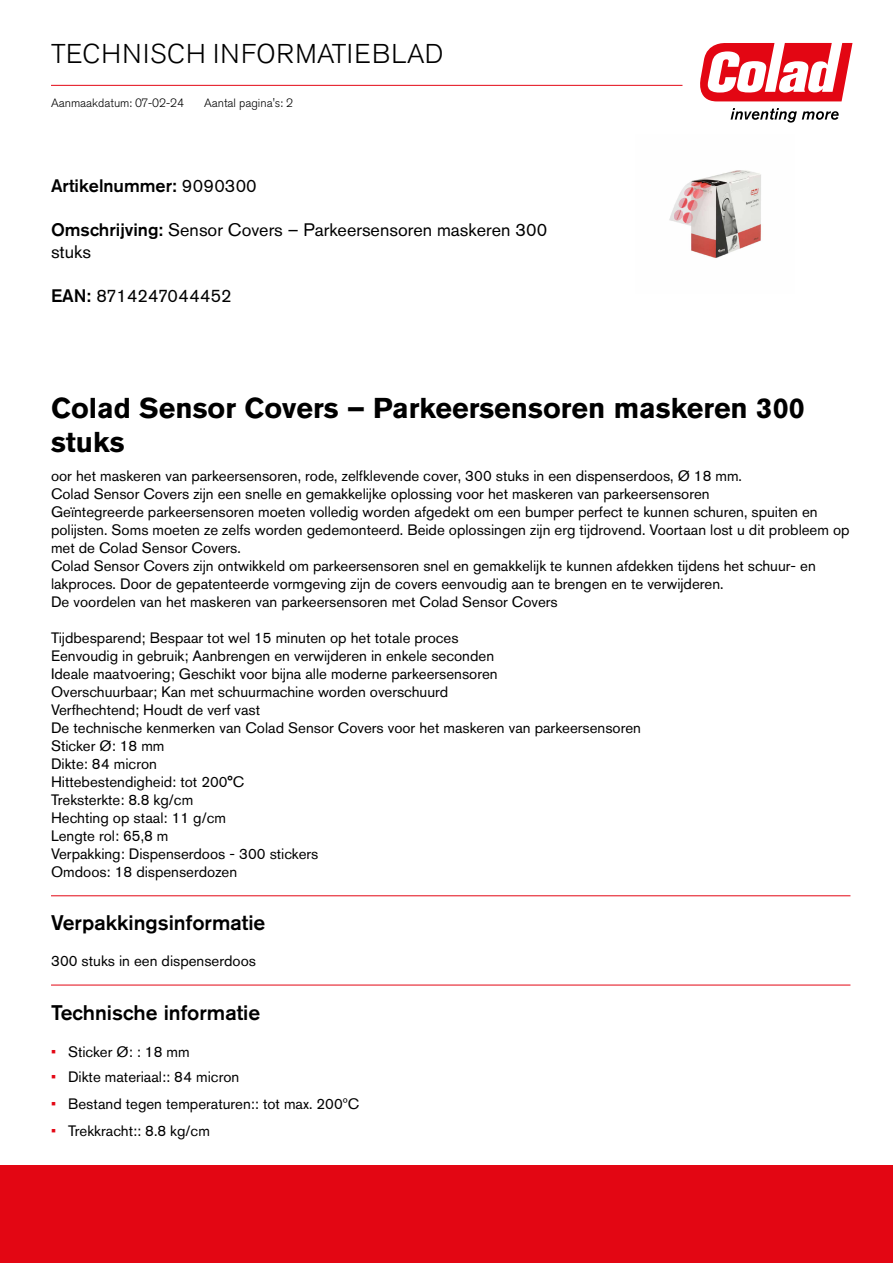
<style>
.page{position:relative;width:893px;height:1263px;background:#fff}
.page>*{position:absolute;margin:0;border:0;box-sizing:border-box;transform-origin:0 0}
.t1{font:700 28.5px/34.2px "Akzidenz Grotesk Pro";color:#000}
.t2{font:300 27px "Akzidenz Grotesk Pro";letter-spacing:.03em;color:#000}
.t3{font:500 21px "Akzidenz Grotesk Pro";color:#000}
.t4{font:18px/21.6px "Akzidenz Grotesk Pro";color:#000}
.t5{font:500 18px "Akzidenz Grotesk Pro";color:#000}
.t6{font:15px/18px "Akzidenz Grotesk Pro";color:#000}
.t7{font:300 12px "Akzidenz Grotesk Pro";color:#000}
.s1{font-weight:400}
.s2{font-weight:500}
.s3{color:#e30613}
</style>
<div class="page">
<svg style="left:700px;top:43px;width:152px;height:58px"></svg>
<svg style="left:731px;top:108px;width:108px;height:15px"></svg>
<hr style="left:51px;top:85px;width:631px;height:1px;background:#e30613">
<div style="left:0;top:1165px;width:893px;height:98px;background:#e30613"></div>
<hr style="left:51px;top:895px;width:799px;height:1px;background:#e30613">
<hr style="left:51px;top:985px;width:799px;height:1px;background:#e30613">
<img style="left:669px;top:170px;width:92px;height:88px">
<h2 class="t2" style="left:51px;top:36px;width:394px">TECHNISCH INFORMATIEBLAD</h2>
<p class="t7" style="left:204px;top:95px;width:90px">Aantal pagina's: 2</p>
<p class="t7" style="left:51px;top:95px;width:135px">Aanmaakdatum: 07-02-24</p>
<p class="t5" style="left:51px;top:174px;width:207px">Artikelnummer: <span class="s1">9090300</span></p>
<p class="t4" style="left:51px;top:219px;width:498px"><span class="s2">Omschrijving:</span> Sensor Covers – Parkeersensoren maskeren 300 stuks</p>
<p class="t4" style="left:51px;top:285px;width:182px"><span class="s2">EAN:</span> 8714247044452</p>
<h1 class="t1" style="left:51px;top:390px;width:755px">Colad Sensor Covers – Parkeersensoren maskeren 300 stuks</h1>
<p class="t6" style="left:51px;top:467px;width:800px">oor het maskeren van parkeersensoren, rode, zelfklevende cover, 300 stuks in een dispenserdoos, Ø 18 mm.<br>Colad Sensor Covers zijn een snelle en gemakkelijke oplossing voor het maskeren van parkeersensoren<br>Geïntegreerde parkeersensoren moeten volledig worden afgedekt om een bumper perfect te kunnen schuren, spuiten en polijsten. Soms moeten ze zelfs worden gedemonteerd. Beide oplossingen zijn erg tijdrovend. Voortaan lost u dit probleem op met de Colad Sensor Covers.<br>Colad Sensor Covers zijn ontwikkeld om parkeersensoren snel en gemakkelijk te kunnen afdekken tijdens het schuur- en lakproces. Door de gepatenteerde vormgeving zijn de covers eenvoudig aan te brengen en te verwijderen.<br>De voordelen van het maskeren van parkeersensoren met Colad Sensor Covers</p>
<p class="t6" style="left:51px;top:629px;width:591px">Tijdbesparend; Bespaar tot wel 15 minuten op het totale proces<br>Eenvoudig in gebruik; Aanbrengen en verwijderen in enkele seconden<br>Ideale maatvoering; Geschikt voor bijna alle moderne parkeersensoren<br>Overschuurbaar; Kan met schuurmachine worden overschuurd<br>Verfhechtend; Houdt de verf vast<br>De technische kenmerken van Colad Sensor Covers voor het maskeren van parkeersensoren Sticker Ø: 18 mm<br>Dikte: 84 micron<br>Hittebestendigheid: tot 200°C<br>Treksterkte: 8.8 kg/cm<br>Hechting op staal: 11 g/cm<br>Lengte rol: 65,8 m<br>Verpakking: Dispenserdoos - 300 stickers<br>Omdoos: 18 dispenserdozen</p>
<h3 class="t3" style="left:51px;top:909px;width:216px">Verpakkingsinformatie</h3>
<p class="t6" style="left:51px;top:952px;width:206px">300 stuks in een dispenserdoos</p>
<h3 class="t3" style="left:51px;top:998px;width:211px">Technische informatie</h3>
<p class="t6" style="left:51px;top:1043px;width:140px"><span class="s3">•</span> Sticker Ø: : 18 mm</p>
<p class="t6" style="left:51px;top:1068px;width:190px"><span class="s3">•</span> Dikte materiaal:: 84 micron</p>
<p class="t6" style="left:51px;top:1095px;width:310px"><span class="s3">•</span> Bestand tegen temperaturen:: tot max. 200ºC</p>
<p class="t6" style="left:51px;top:1121px;width:160px"><span class="s3">•</span> Trekkracht:: 8.8 kg/cm</p>
</div>
